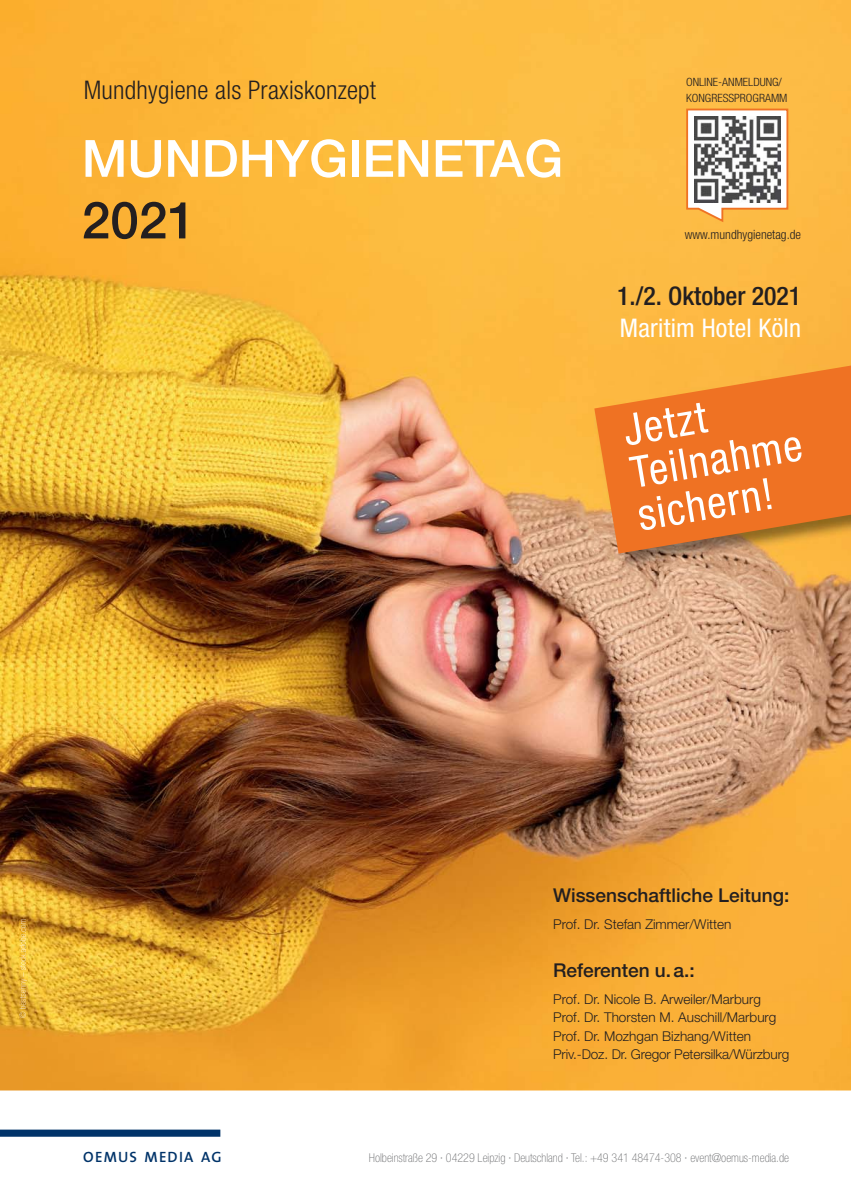
<style>
.page{position:relative;width:851px;height:1191px;background:#fff}
.page>*{position:absolute;margin:0;border:0;box-sizing:border-box;transform-origin:0 0}
.t1{font:500 51.3px "Helvetica Neue";color:#fff}
.t2{font:500 51.3px "Helvetica Neue";color:#231f20}
.t3{font:condensed 43.65px/43px "Helvetica Neue LT Std";color:#fff}
.t4{font:300 condensed 25.65px "Helvetica Neue";letter-spacing:.01em;color:#231f20}
.t5{font:500 condensed 25.65px "Helvetica Neue";color:#231f20}
.t6{font:condensed 25.65px "Helvetica Neue";letter-spacing:.01em;color:#fff}
.t7{font:500 19.05px "Helvetica Neue LT Std";color:#231f20}
.t8{font:15px "The Sans Semi Bold Caps";letter-spacing:.08em;color:#003369}
.t9{font:300 13.5px/18.6px "Helvetica Neue LT Std";color:#231f20}
.t10{font:300 condensed 12.9px "Helvetica Neue LT Std";color:#231f20}
.t11{font:100 condensed 12.15px "Helvetica Neue LT Std";color:#6d6e70}
.t12{font:300 condensed 11.4px/15.5px "Helvetica Neue LT Std";color:#231f20;scale:1.05 1}
</style>
<div class="page">
<img style="left:0;top:0;width:850px;height:1090px">
<div style="left:0;top:1129px;width:220px;height:7px;background:#003369"></div>
<img style="left:594px;top:354px;width:256px;height:216px">
<svg style="left:594px;top:363px;width:256px;height:190px;background:#ec802c"></svg>
<svg style="left:685px;top:108px;width:104px;height:116px"></svg>
<img style="left:694px;top:117px;width:86px;height:85px">
<img style="left:20px;top:919px;width:7px;height:46px">
<img style="left:20px;top:965px;width:7px;height:53px">
<h3 class="t4" style="left:84px;top:80px;width:294px">Mundhygiene als Praxiskonzept</h3>
<h1 class="t1" style="left:82px;top:140px;width:483px">MUNDHYGIENETAG</h1>
<h1 class="t2" style="left:82px;top:202px;width:116px">2021</h1>
<p class="t12" style="left:686px;top:76px;width:98px">ONLINE-ANMELDUNG/<br>KONGRESSPROGRAMM</p>
<p class="t10" style="left:684px;top:230px;width:118px">www.mundhygienetag.de</p>
<h3 class="t5" style="left:617px;top:281px;width:185px">1./2. Oktober 2021</h3>
<h3 class="t6" style="left:620px;top:313px;width:183px">Maritim Hotel Köln</h3>
<h2 class="t3" style="left:620px;top:409px;width:175px;rotate:-9deg">Jetzt<br>Teilnahme sichern!</h2>
<h3 class="t7" style="left:553px;top:884px;width:238px">Wissenschaftliche Leitung:</h3>
<p class="t9" style="left:553px;top:915px;width:180px">Prof. Dr. Stefan Zimmer/Witten</p>
<h3 class="t7" style="left:553px;top:958px;width:143px">Referenten u. a.:</h3>
<p class="t9" style="left:553px;top:989px;width:238px">Prof. Dr. Nicole B. Arweiler/Marburg Prof. Dr. Thorsten M. Auschill/Marburg Prof. Dr. Mozhgan Bizhang/Witten Priv.-Doz. Dr. Gregor Petersilka/Würzburg</p>
<p class="t8" style="left:83px;top:1152px;width:140px">OEMUS MEDIA AG</p>
<p class="t11" style="left:369px;top:1153px;width:421px">Holbeinstraße 29 · 04229 Leipzig · Deutschland · Tel.: +49 341 48474-308 · event@oemus-media.de</p>
</div>
